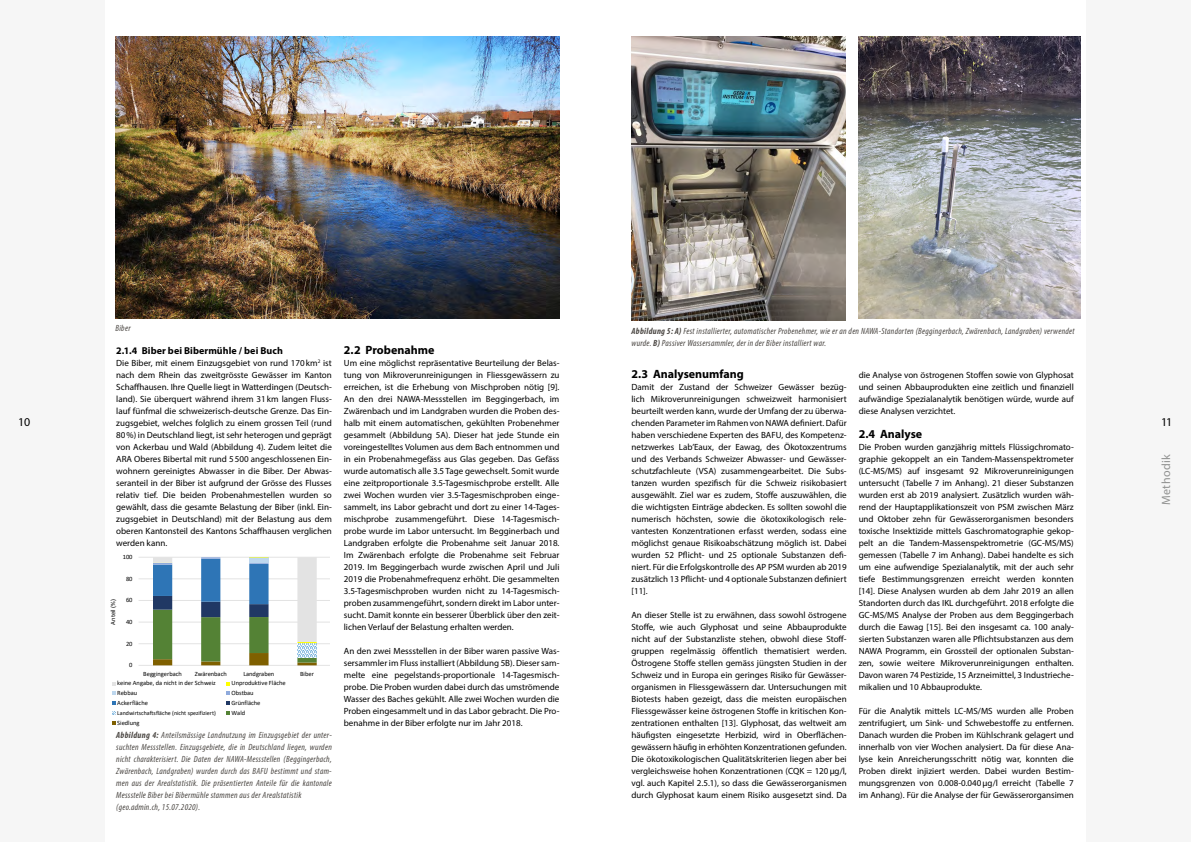
<style>
.page{position:relative;width:1191px;height:842px;background:#fff}
.page>*{position:absolute;margin:0;border:0;box-sizing:border-box;transform-origin:0 0}
.t1{font:700 12px "Myriad Pro";color:#000}
.t2{font:12px "Myriad Pro";letter-spacing:.025em;color:#919291}
.t3{font:12px "Myriad Pro";color:#000}
.t4{font:700 10px "Myriad Pro";letter-spacing:.005em;color:#000}
.t5{font:9px/12px "Myriad Pro";color:#000;text-align:justify}
.t6{font:italic condensed 9px/12px "Myriad Pro";letter-spacing:.03em;color:#4b4743}
.t7{font:6.5px "Calibri";color:#000}
.t8{font:6.1px "Calibri";color:#000}
.s1{font-weight:700}
</style>
<div class="page">
<div style="left:0;top:0;width:104px;height:842px;background:#f6f6f6"></div>
<div style="left:1085px;top:0;width:106px;height:842px;background:#f6f6f6"></div>
<img style="left:115px;top:36px;width:444px;height:282px">
<hr style="left:139px;top:665px;width:190px;height:1px;background:#e3e3e3">
<hr style="left:139px;top:643px;width:190px;height:1px;background:#e3e3e3">
<hr style="left:139px;top:622px;width:190px;height:1px;background:#e3e3e3">
<hr style="left:139px;top:600px;width:190px;height:1px;background:#e3e3e3">
<hr style="left:139px;top:579px;width:190px;height:1px;background:#e3e3e3">
<hr style="left:139px;top:557px;width:190px;height:1px;background:#e3e3e3">
<svg style="left:153px;top:557px;width:164px;height:108px"></svg>
<svg style="left:112px;top:682px;width:4px;height:3px"></svg>
<svg style="left:226px;top:682px;width:4px;height:3px"></svg>
<svg style="left:112px;top:692px;width:4px;height:3px"></svg>
<svg style="left:226px;top:692px;width:4px;height:3px"></svg>
<svg style="left:112px;top:701px;width:4px;height:4px"></svg>
<svg style="left:226px;top:701px;width:4px;height:4px"></svg>
<svg style="left:112px;top:711px;width:4px;height:4px"></svg>
<svg style="left:226px;top:711px;width:4px;height:4px"></svg>
<svg style="left:112px;top:721px;width:4px;height:3px"></svg>
<img style="left:631px;top:36px;width:214px;height:285px">
<img style="left:858px;top:36px;width:222px;height:282px">
<p class="t6" style="left:115px;top:321px;width:17px">Biber</p>
<p class="t6" style="left:631px;top:325px;width:444px"><span class="s1">Abbildung 5: A)</span> Fest installierter, automatischer Probenehmer, wie er an den NAWA-Standorten (Beggingerbach, Zwärenbach, Landgraben) verwendet wurde. <span class="s1">B)</span> Passiver Wassersammler, der in der Biber installiert war.</p>
<h1 class="t1" style="left:344px;top:342px;width:92px">2.2 Probenahme</h1>
<p class="t5" style="left:344px;top:357px;width:217px">Um eine möglichst repräsentative Beurteilung der Belas&shy;tung von Mikroverunreinigungen in Fliessgewässern zu erreichen, ist die Erhebung von Mischproben nötig [9].<br>An den drei NAWA-Messstellen im Beggingerbach, im Zwärenbach und im Landgraben wurden die Proben des&shy;halb mit einem automatischen, gekühlten Probenehmer gesammelt (Abbildung 5A). Dieser hat jede Stunde ein voreingestelltes Volumen aus dem Bach entnommen und in ein Probenahmegefäss aus Glas gegeben. Das Gefäss wurde automatisch alle 3.5 Tage gewechselt. Somit wurde eine zeitproportionale 3.5-Tagesmischprobe erstellt. Alle zwei Wochen wurden vier 3.5-Tagesmischproben einge&shy;sammelt, ins Labor gebracht und dort zu einer 14-Tages&shy;mischprobe zusammengeführt. Diese 14-Tagesmisch&shy;probe wurde im Labor untersucht. Im Begginerbach und Landgraben erfolgte die Probenahme seit Januar 2018.<br>Im Zwärenbach erfolgte die Probenahme seit Februar 2019. Im Beggingerbach wurde zwischen April und Juli 2019 die Probenahmefrequenz erhöht. Die gesammelten 3.5-Tagesmischproben wurden nicht zu 14-Tagesmisch&shy;proben zusammengeführt, sondern direkt im Labor unter&shy;sucht. Damit konnte ein besserer Überblick über den zeit&shy;lichen Verlauf der Belastung erhalten werden.</p>
<p class="t5" style="left:344px;top:645px;width:217px">An den zwei Messstellen in der Biber waren passive Was&shy;sersammler im Fluss installiert (Abbildung 5B). Dieser sam&shy;melte eine pegelstands-proportionale 14-Tagesmisch&shy;probe. Die Proben wurden dabei durch das umströmende Wasser des Baches gekühlt. Alle zwei Wochen wurden die Proben eingesammelt und in das Labor gebracht. Die Pro&shy;benahme in der Biber erfolgte nur im Jahr 2018.</p>
<p class="t4" style="left:116px;top:344px;width:168px">2.1.4 Biber bei Bibermühle / bei Buch</p>
<p class="t5" style="left:116px;top:357px;width:217px">Die Biber, mit einem Einzugsgebiet von rund 170km<sup>2</sup> ist nach dem Rhein das zweitgrösste Gewässer im Kanton Schaffhausen. Ihre Quelle liegt in Watterdingen (Deutsch&shy;land). Sie überquert während ihrem 31km langen Fluss&shy;lauf fünfmal die schweizerisch-deutsche Grenze. Das Ein&shy;zugsgebiet, welches folglich zu einem grossen Teil (rund 80%) in Deutschland liegt, ist sehr heterogen und geprägt von Ackerbau und Wald (Abbildung 4). Zudem leitet die ARA Oberes Bibertal mit rund 5500 angeschlossenen Ein&shy;wohnern gereinigtes Abwasser in die Biber. Der Abwas&shy;seranteil in der Biber ist aufgrund der Grösse des Flusses relativ tief. Die beiden Probenahmestellen wurden so gewählt, dass die gesamte Belastung der Biber (inkl. Ein&shy;zugsgebiet in Deutschland) mit der Belastung aus dem oberen Kantonsteil des Kantons Schaffhausen verglichen werden kann.</p>
<h1 class="t1" style="left:631px;top:366px;width:114px">2.3 Analysenumfang</h1>
<p class="t5" style="left:631px;top:381px;width:217px">Damit der Zustand der Schweizer Gewässer bezüg&shy;lich Mikroverunreinigungen schweizweit harmonisiert beurteilt werden kann, wurde der Umfang der zu überwa&shy;chenden Parameter im Rahmen von NAWA definiert. Dafür haben verschiedene Experten des BAFU, des Kompetenz&shy;netzwerkes Lab’Eaux, der Eawag, des Ökotoxzentrums und des Verbands Schweizer Abwasser- und Gewässer&shy;schutzfachleute (VSA) zusammengearbeitet. Die Subs&shy;tanzen wurden spezifisch für die Schweiz risikobasiert ausgewählt. Ziel war es zudem, Stoffe auszuwählen, die die wichtigsten Einträge abdecken. Es sollten sowohl die numerisch höchsten, sowie die ökotoxikologisch rele&shy;vantesten Konzentrationen erfasst werden, sodass eine möglichst genaue Risikoabschätzung möglich ist. Dabei wurden 52 Pflicht- und 25 optionale Substanzen defi&shy;niert. Für die Erfolgskontrolle des AP PSM wurden ab 2019 zusätzlich 13 Pflicht- und 4 optionale Substanzen definiert [11].</p>
<p class="t5" style="left:631px;top:609px;width:217px">An dieser Stelle ist zu erwähnen, dass sowohl östrogene Stoffe, wie auch Glyphosat und seine Abbauprodukte nicht auf der Substanzliste stehen, obwohl diese Stoff&shy;gruppen regelmässig öffentlich thematisiert werden.<br>Östrogene Stoffe stellen gemäss jüngsten Studien in der Schweiz und in Europa ein geringes Risiko für Gewässer&shy;organismen in Fliessgewässern dar. Untersuchungen mit Biotests haben gezeigt, dass die meisten europäischen Fliessgewässer keine östrogenen Stoffe in kritischen Kon&shy;zentrationen enthalten [13]. Glyphosat, das weltweit am häufigsten eingesetzte Herbizid, wird in Oberflächen&shy;gewässern häufig in erhöhten Konzentrationen gefunden.<br>Die ökotoxikologischen Qualitätskriterien liegen aber bei vergleichsweise hohen Konzentrationen (CQK = 120µg/l, vgl. auch Kapitel 2.5.1), so dass die Gewässerorganismen durch Glyphosat kaum einem Risiko ausgesetzt sind. Da</p>
<p class="t5" style="left:858px;top:369px;width:217px">die Analyse von östrogenen Stoffen sowie von Glyphosat und seinen Abbauprodukten eine zeitlich und finanziell aufwändige Spezialanalytik benötigen würde, wurde auf diese Analysen verzichtet.</p>
<h1 class="t1" style="left:858px;top:426px;width:65px">2.4 Analyse</h1>
<p class="t5" style="left:858px;top:441px;width:217px">Die Proben wurden ganzjährig mittels Flüssigchromato&shy;graphie gekoppelt an ein Tandem-Massenspektrometer (LC-MS/MS) auf insgesamt 92 Mikroverunreinigungen untersucht (Tabelle 7 im Anhang). 21 dieser Substanzen wurden erst ab 2019 analysiert. Zusätzlich wurden wäh&shy;rend der Hauptapplikationszeit von PSM zwischen März und Oktober zehn für Gewässerorganismen besonders toxische Insektizide mittels Gaschromatographie gekop&shy;pelt an die Tandem-Massenspektrometrie (GC-MS/MS) gemessen (Tabelle 7 im Anhang). Dabei handelte es sich um eine aufwendige Spezialanalytik, mit der auch sehr tiefe Bestimmungsgrenzen erreicht werden konnten [14]. Diese Analysen wurden ab dem Jahr 2019 an allen Standorten durch das IKL durchgeführt. 2018 erfolgte die GC-MS/MS Analyse der Proben aus dem Beggingerbach durch die Eawag [15]. Bei den insgesamt ca. 100 analy&shy;sierten Substanzen waren alle Pflichtsubstanzen aus dem NAWA Programm, ein Grossteil der optionalen Substan&shy;zen, sowie weitere Mikroverunreinigungen enthalten.<br>Davon waren 74 Pestizide, 15 Arzneimittel, 3 Industrieche&shy;mikalien und 10 Abbauprodukte.</p>
<p class="t5" style="left:858px;top:705px;width:217px">Für die Analytik mittels LC-MS/MS wurden alle Proben zentrifugiert, um Sink- und Schwebestoffe zu entfernen.<br>Danach wurden die Proben im Kühlschrank gelagert und innerhalb von vier Wochen analysiert. Da für diese Ana&shy;lyse kein Anreicherungsschritt nötig war, konnten die Proben direkt injiziert werden. Dabei wurden Bestim&shy;mungsgrenzen von 0.008-0.040µg/l erreicht (Tabelle 7 im Anhang). Für die Analyse der für Gewässerorgansimen</p>
<h1 class="t3" style="left:18px;top:415px;width:13px">10</h1>
<h1 class="t3" style="left:1161px;top:415px;width:13px">11</h1>
<h1 class="t2" style="left:1158px;top:505px;width:52px;rotate:-90deg">Methodik</h1>
<p class="t7" style="left:123px;top:552px;width:11px">100</p>
<p class="t7" style="left:126px;top:574px;width:8px">80</p>
<p class="t7" style="left:126px;top:596px;width:8px">60</p>
<p class="t7" style="left:109px;top:624px;width:27px;rotate:-90deg">Anteil (%)</p>
<p class="t7" style="left:126px;top:617px;width:8px">40</p>
<p class="t7" style="left:126px;top:639px;width:8px">20</p>
<p class="t7" style="left:129px;top:660px;width:5px">0</p>
<p class="t7" style="left:143px;top:669px;width:40px">Beggingerbach</p>
<p class="t7" style="left:195px;top:669px;width:34px">Zwärenbach</p>
<p class="t7" style="left:243px;top:669px;width:32px">Landgraben</p>
<p class="t7" style="left:300px;top:669px;width:15px">Biber</p>
<p class="t7" style="left:117px;top:679px;width:100px">keine Angabe, da nicht in der Schweiz</p>
<p class="t7" style="left:231px;top:679px;width:56px">Unproduktive Fläche</p>
<p class="t7" style="left:117px;top:688px;width:21px">Rebbau</p>
<p class="t7" style="left:231px;top:688px;width:24px">Obstbau</p>
<p class="t7" style="left:117px;top:698px;width:32px">Ackerfläche</p>
<p class="t7" style="left:231px;top:698px;width:30px">Grünfläche</p>
<p class="t8" style="left:117px;top:708px;width:100px">Landwirtschaftsfläche (nicht spezifiziert)</p>
<p class="t7" style="left:231px;top:708px;width:15px">Wald</p>
<p class="t7" style="left:117px;top:718px;width:24px">Siedlung</p>
<p class="t6" style="left:116px;top:729px;width:217px"><span class="s1">Abbildung 4:</span> Anteilsmässige Landnutzung im Einzugsgebiet der unter&shy;suchten Messstellen. Einzugsgebiete, die in Deutschland liegen, wurden nicht charakterisiert. Die Daten der NAWA-Messstellen (Beggingerbach, Zwärenbach, Landgraben) wurden durch das BAFU bestimmt und stam&shy;men aus der Arealstatistik. Die präsentierten Anteile für die kantonale Messstelle Biber bei Bibermühle stammen aus der Arealstatistik (geo.admin.ch, 15.07.2020).</p>
</div>
